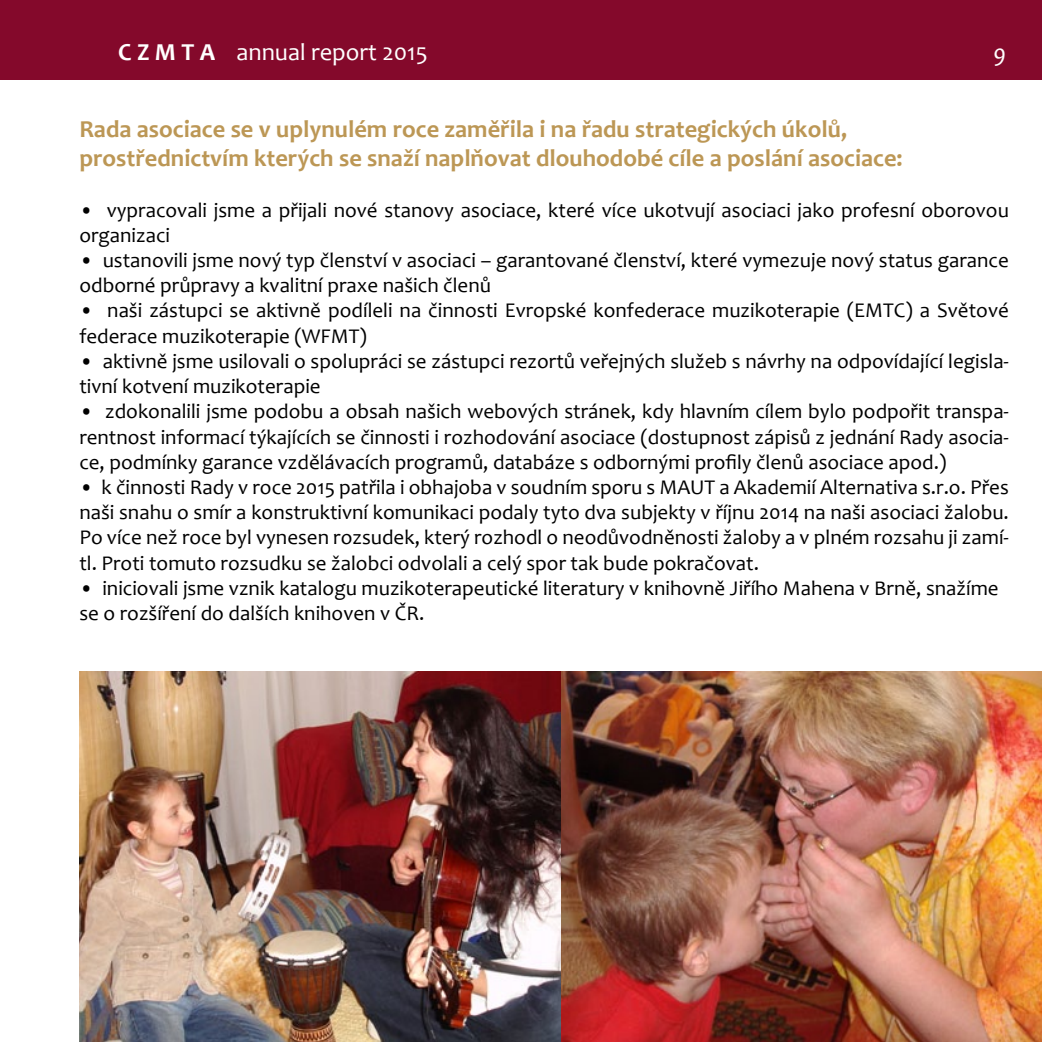
<style>
.page{position:relative;width:1042px;height:1042px;background:#fff}
.page>*{position:absolute;margin:0;border:0;box-sizing:border-box;transform-origin:0 0}
.t1{font:700 24.5px/29.4px "Candara";color:#bc9755}
.t2{font:24.5px "Candara";color:#fff}
.t3{font:italic 24.5px "Candara";color:#fff}
.t4{font:21px/25.2px "Candara";color:#000}
.s1{font-weight:700}
</style>
<div class="page">
<div style="left:0;top:0;width:1042px;height:79px;background:#84092b"></div>
<img style="left:79px;top:671px;width:963px;height:371px">
<p class="t2" style="left:118px;top:37px;width:311px"><span class="s1">C Z M T A</span> annual report 2015</p>
<p class="t3" style="left:993px;top:38px;width:14px">9</p>
<p class="t1" style="left:79px;top:114px;width:825px">Rada asociace se v uplynulém roce zaměřila i na řadu strategických úkolů, prostřednictvím kterých se snaží naplňovat dlouhodobé cíle a poslání asociace:</p>
<p class="t4" style="left:79px;top:197px;width:931px">• vypracovali jsme a přijali nové stanovy asociace, které více ukotvují asociaci jako profesní oborovou organizaci</p>
<p class="t4" style="left:79px;top:247px;width:931px">• ustanovili jsme nový typ členství v asociaci – garantované členství, které vymezuje nový status garance odborné průpravy a kvalitní praxe našich členů</p>
<p class="t4" style="left:79px;top:298px;width:931px">• naši zástupci se aktivně podíleli na činnosti Evropské konfederace muzikoterapie (EMTC) a Světové federace muzikoterapie (WFMT)</p>
<p class="t4" style="left:79px;top:348px;width:931px">• aktivně jsme usilovali o spolupráci se zástupci rezortů veřejných služeb s návrhy na odpovídající legisla&shy;tivní kotvení muzikoterapie</p>
<p class="t4" style="left:79px;top:399px;width:931px;text-align:justify">• zdokonalili jsme podobu a obsah našich webových stránek, kdy hlavním cílem bylo podpořit transpa&shy;rentnost informací týkajících se činnosti i rozhodování asociace (dostupnost zápisů z jednání Rady asocia&shy;ce, podmínky garance vzdělávacích programů, databáze s odbornými profily členů asociace apod.)</p>
<p class="t4" style="left:79px;top:474px;width:931px;text-align:justify">• k činnosti Rady v roce 2015 patřila i obhajoba v soudním sporu s MAUT a Akademií Alternativa s.r.o. Přes naši snahu o smír a konstruktivní komunikaci podaly tyto dva subjekty v říjnu 2014 na naši asociaci žalobu.<br>Po více než roce byl vynesen rozsudek, který rozhodl o neodůvodněnosti žaloby a v plném rozsahu ji zamí&shy;tl. Proti tomuto rozsudku se žalobci odvolali a celý spor tak bude pokračovat.</p>
<p class="t4" style="left:79px;top:575px;width:921px">• iniciovali jsme vznik katalogu muzikoterapeutické literatury v knihovně Jiřího Mahena v Brně, snažíme se o rozšíření do dalších knihoven v ČR.</p>
</div>
